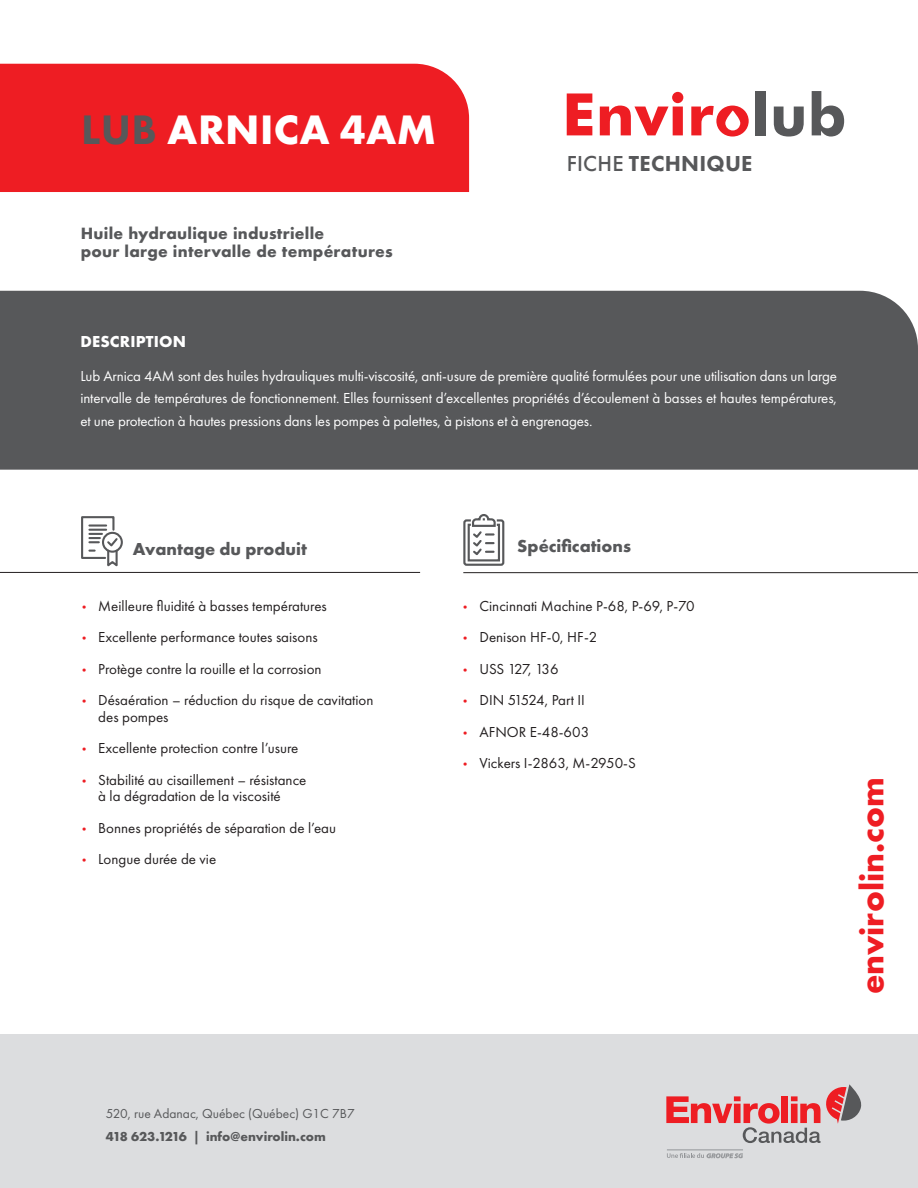
<style>
.page{position:relative;width:918px;height:1188px;background:#fff}
.page>*{position:absolute;margin:0;border:0;box-sizing:border-box;transform-origin:0 0}
.t1{font:700 42.75px "Futura PT";letter-spacing:.01em;color:#fff}
.t2{font:700 30px "Futura";color:#ee1d23}
.t3{font:800 22.5px "Futura PT";letter-spacing:.01em;color:#57585a}
.t4{font:700 18px "Futura PT";color:#57585a}
.t5{font:700 16.5px "Futura PT";letter-spacing:.01em;color:#fff}
.t6{font:15px/16.5px "Futura PT";color:#231f20}
.t7{font:15px/22.5px "Futura PT";letter-spacing:-.01em;color:#fff;text-align:justify}
.t8{font:700 15px/18px "Futura";letter-spacing:.02em;color:#57585a}
.t9{font:15px "Futura PT";letter-spacing:-.04em;color:#231f20}
.t10{font:13.5px "Futura PT";color:#57585a}
.t11{font:700 13.5px "Futura PT";color:#57585a}
.s1{font-weight:800;color:#57585a}
.s2{font-weight:500}
.s3{font-family:"Myriad Pro";color:#ee1d23}
</style>
<div class="page">
<div style="left:0;top:1035px;width:918px;height:153px;background:#dcdddf"></div>
<svg style="left:667px;top:1153px;width:76px;height:5px"></svg>
<hr style="left:667px;top:1150px;width:76px;height:1px;background:#939598">
<svg style="left:666px;top:1084px;width:195px;height:59px"></svg>
<div style="left:0;top:64px;width:469px;height:128px;background:#ee1d23"></div>
<svg style="left:567px;top:93px;width:25px;height:42px"></svg>
<svg style="left:600px;top:92px;width:83px;height:43px"></svg>
<svg style="left:691px;top:106px;width:58px;height:31px"></svg>
<div style="left:755px;top:91px;width:11px;height:44px;background:#57585a"></div>
<svg style="left:774px;top:107px;width:30px;height:30px"></svg>
<svg style="left:812px;top:91px;width:32px;height:46px"></svg>
<div style="left:0;top:291px;width:918px;height:179px;background:#57585a"></div>
<svg style="left:917px;top:344px;width:1px;height:126px"></svg>
<hr style="left:0;top:572px;width:420px;height:1px;background:#231f20">
<hr style="left:463px;top:572px;width:455px;height:1px;background:#231f20">
<div style="left:102px;top:532px;width:21px;height:21px;border:2px solid #57585a;border-radius:50%"></div>
<svg style="left:81px;top:516px;width:39px;height:51px"></svg>
<svg style="left:463px;top:514px;width:42px;height:52px"></svg>
<h1 class="t1" style="left:81px;top:103px;width:356px"><span class="s1">LUB</span> ARNICA 4AM</h1>
<p class="t8" style="left:81px;top:224px;width:313px">Huile hydraulique industrielle<br>pour large intervalle de températures</p>
<p class="t5" style="left:81px;top:331px;width:107px">DESCRIPTION</p>
<h3 class="t3" style="left:567px;top:149px;width:187px"><span class="s2">FICHE</span> TECHNIQUE</h3>
<p class="t7" style="left:80px;top:364px;width:758px">Lub Arnica 4AM sont des huiles hydrauliques multi-viscosité, anti-usure de première qualité formulées pour une utilisation dans un large intervalle de températures de fonctionnement. Elles fournissent d’excellentes propriétés d’écoulement à basses et hautes températures, et une protection à hautes pressions dans les pompes à palettes, à pistons et à engrenages.</p>
<p class="t4" style="left:133px;top:538px;width:176px">Avantage du produit</p>
<p class="t6" style="left:82px;top:597px;width:246px"><span class="s3">•</span> Meilleure fluidité à basses températures</p>
<p class="t6" style="left:82px;top:629px;width:237px"><span class="s3">•</span> Excellente performance toutes saisons</p>
<p class="t6" style="left:82px;top:660px;width:241px"><span class="s3">•</span> Protège contre la rouille et la corrosion</p>
<p class="t6" style="left:98px;top:692px;width:277px;text-indent:-16px"><span class="s3">•</span> Désaération – réduction du risque de cavitation des pompes</p>
<p class="t6" style="left:82px;top:740px;width:218px"><span class="s3">•</span> Excellente protection contre l’usure</p>
<p class="t6" style="left:98px;top:771px;width:210px;text-indent:-16px"><span class="s3">•</span> Stabilité au cisaillement – résistance à la dégradation de la viscosité</p>
<p class="t6" style="left:82px;top:819px;width:256px"><span class="s3">•</span> Bonnes propriétés de séparation de l’eau</p>
<p class="t6" style="left:82px;top:851px;width:136px"><span class="s3">•</span> Longue durée de vie</p>
<p class="t4" style="left:517px;top:534px;width:115px">Spécifications</p>
<p class="t6" style="left:463px;top:597px;width:233px"><span class="s3">•</span> Cincinnati Machine P-68, P-69, P-70</p>
<p class="t6" style="left:463px;top:629px;width:136px"><span class="s3">•</span> Denison HF-0, HF-2</p>
<p class="t9" style="left:463px;top:660px;width:97px"><span class="s3">•</span> USS 127, 136</p>
<p class="t6" style="left:463px;top:692px;width:123px"><span class="s3">•</span> DIN 51524, Part II</p>
<p class="t6" style="left:463px;top:723px;width:127px"><span class="s3">•</span> AFNOR E-48-603</p>
<p class="t6" style="left:463px;top:755px;width:174px"><span class="s3">•</span> Vickers I-2863, M-2950-S</p>
<h2 class="t2" style="left:851px;top:994px;width:218px;rotate:-90deg">envirolin.com</h2>
<p class="t10" style="left:106px;top:1106px;width:250px">520, rue Adanac, Québec (Québec) G1C 7B7</p>
<p class="t11" style="left:106px;top:1128px;width:222px">418 623.1216 | info@envirolin.com</p>
</div>
